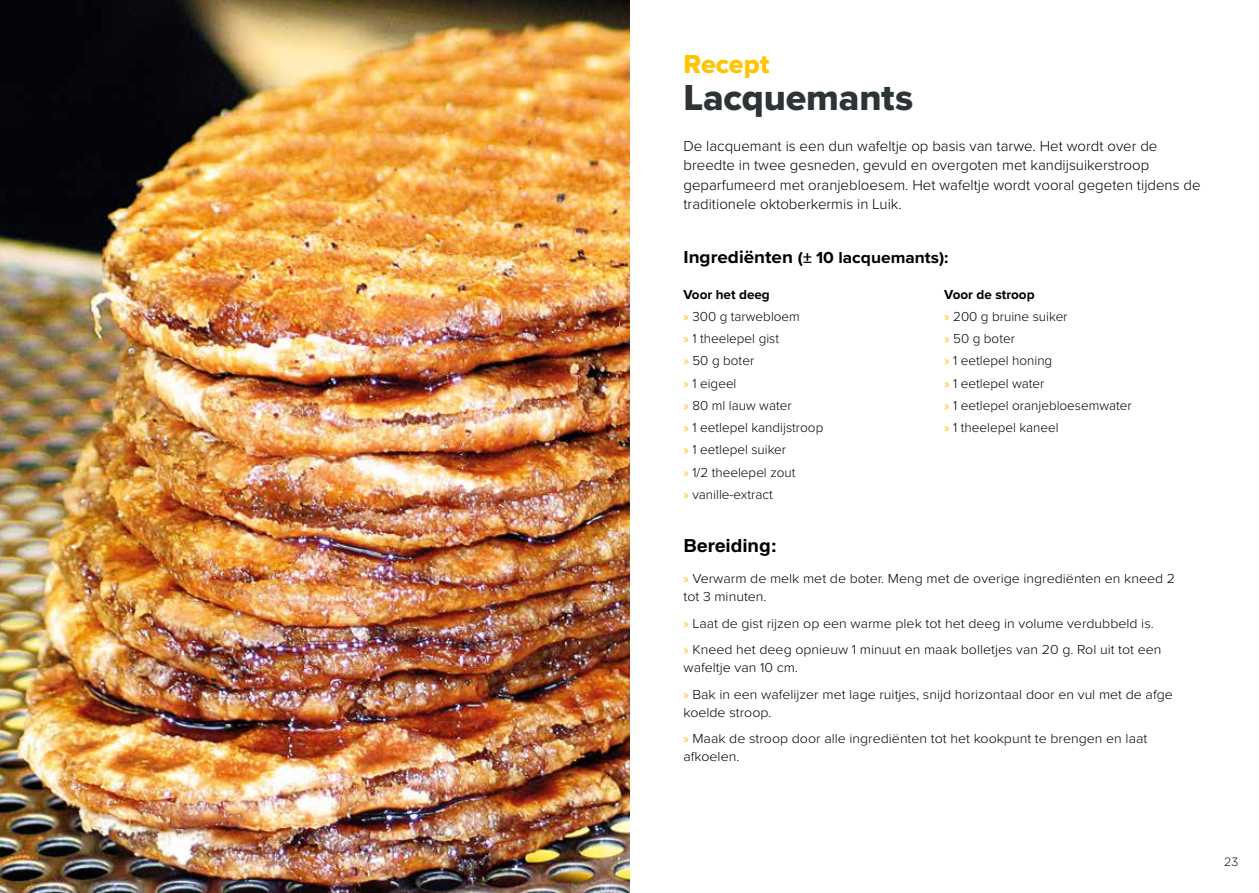
<style>
.page{position:relative;width:1259px;height:893px;background:#fff}
.page>*{position:absolute;margin:0;border:0;box-sizing:border-box;transform-origin:0 0}
.t1{font:37.5px "Proxima Nova Extrabld";letter-spacing:-.005em;color:#2d3436}
.t2{font:27px "Proxima Nova Extrabld";color:#ffc400}
.t3{font:700 18px "Helvetica LT";color:#000;scale:1.05 1}
.t4{font:700 16.5px "Proxima Nova";color:#000;scale:1.05 1}
.t5{font:300 15px/19.5px "Proxima Nova";color:#000}
.t6{font:300 13.5px/26.5px "Proxima Nova";color:#000;scale:1.05 1}
.t7{font:300 13.5px/22.2px "Proxima Nova";color:#000}
.t8{font:300 12px "Gotham";color:#000}
.s1{font-size:18px}
.s2{font-weight:700}
.s3{color:#ffb703}
</style>
<div class="page">
<img style="left:0;top:0;width:629px;height:893px">
<h2 class="t2" style="left:683px;top:44px;width:87px">Recept</h2>
<h1 class="t1" style="left:683px;top:70px;width:231px">Lacquemants</h1>
<p class="t5" style="left:683px;top:135px;width:518px">De lacquemant is een dun wafeltje op basis van tarwe. Het wordt over de breedte in twee gesneden, gevuld en overgoten met kandijsuikerstroop geparfumeerd met oranjebloesem. Het wafeltje wordt vooral gegeten tijdens de traditionele oktoberkermis in Luik.</p>
<p class="t4" style="left:683px;top:245px;width:254px"><span class="s1">Ingrediënten</span> (± 10 lacquemants):</p>
<p class="t7" style="left:683px;top:282px;width:141px"><span class="s2">Voor het deeg<br></span><span class="s3">»</span> 300 g tarwebloem<br><span class="s3">»</span> 1 theelepel gist<br><span class="s3">»</span> 50 g boter<br><span class="s3">»</span> 1 eigeel<br><span class="s3">»</span> 80 ml lauw water<br><span class="s3">»</span> 1 eetlepel kandijstroop <span class="s3">»</span> 1 eetlepel suiker<br><span class="s3">»</span> 1/2 theelepel zout<br><span class="s3">»</span> vanille-extract</p>
<p class="t7" style="left:944px;top:282px;width:189px"><span class="s2">Voor de stroop<br></span><span class="s3">»</span> 200 g bruine suiker<br><span class="s3">»</span> 50 g boter<br><span class="s3">»</span> 1 eetlepel honing<br><span class="s3">»</span> 1 eetlepel water<br><span class="s3">»</span> 1 eetlepel oranjebloesemwater <span class="s3">»</span> 1 theelepel kaneel</p>
<h3 class="t3" style="left:683px;top:535px;width:91px">Bereiding:</h3>
<p class="t6" style="left:683px;top:569px;width:470px;line-height:18px"><span class="s3">»</span> Verwarm de melk met de boter. Meng met de overige ingrediënten en kneed 2 tot 3 minuten.</p>
<p class="t6" style="left:683px;top:609px;width:457px"><span class="s3">»</span> Laat de gist rijzen op een warme plek tot het deeg in volume verdubbeld is. <span class="s3">»</span> Kneed het deeg opnieuw 1 minuut en maak bolletjes van 20 g. Rol uit tot een</p>
<p class="t6" style="left:683px;top:654px;width:467px">wafeltje van 10 cm.<br><span class="s3">»</span> Bak in een wafelijzer met lage ruitjes, snijd horizontaal door en vul met de afge</p>
<p class="t6" style="left:683px;top:698px;width:443px">koelde stroop.<br><span class="s3">»</span> Maak de stroop door alle ingrediënten tot het kookpunt te brengen en laat</p>
<p class="t6" style="left:683px;top:743px;width:55px">afkoelen.</p>
<p class="t8" style="left:1224px;top:854px;width:16px">23</p>
</div>
